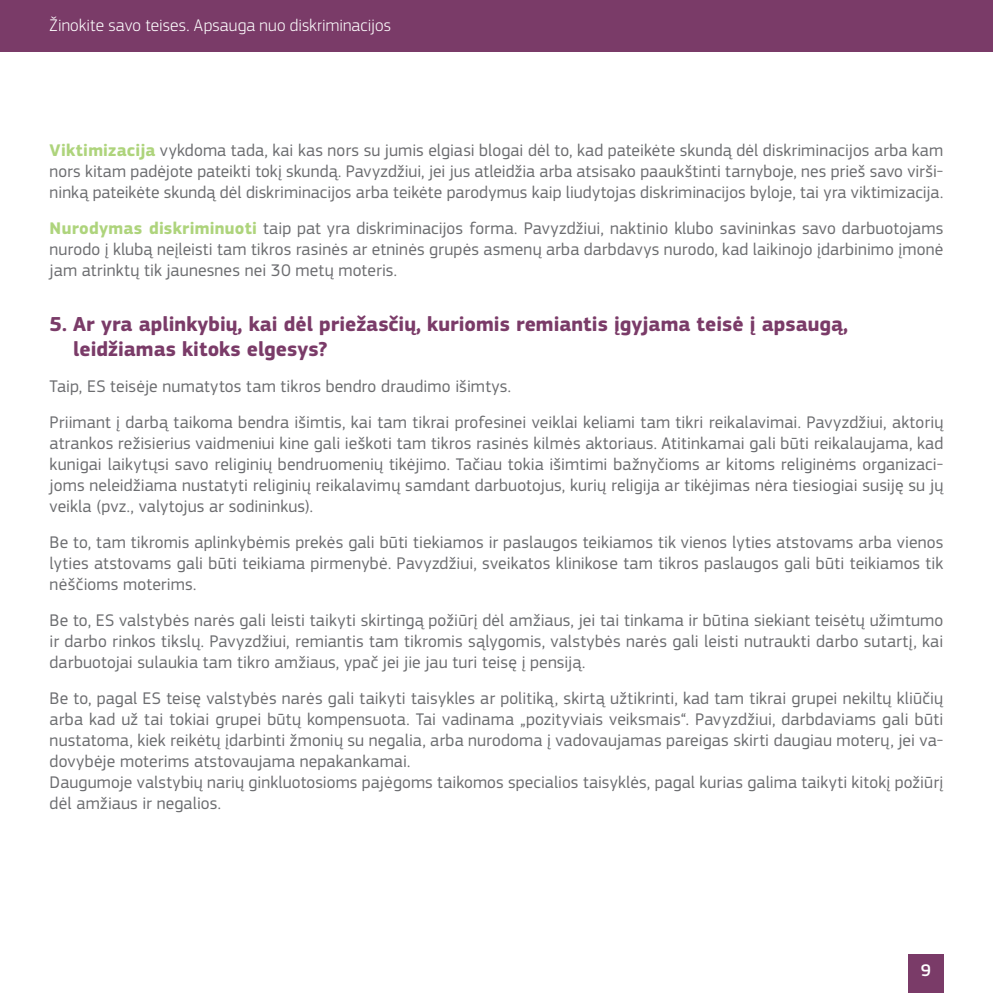
<style>
.page{position:relative;width:993px;height:993px;background:#fff}
.page>*{position:absolute;margin:0;border:0;box-sizing:border-box;transform-origin:0 0}
.body_intertitle{font:700 21px/25.2px "EC Square Sans Pro";color:#7a3b68}
.body_text{font:17.5px/21px "EC Square Sans Pro";letter-spacing:.01em;color:#6c6d70;text-align:justify}
.body_text_nospace{font:17.5px/21px "EC Square Sans Pro";letter-spacing:.01em;color:#6c6d70}
.t1{font:300 17.5px "EC Square Sans Pro";letter-spacing:.005em;color:#fff}
.t2{font:500 17.5px "EC Square Sans Pro";color:#fff}
.s1{font-weight:700;color:#aed47c}
</style>
<div class="page">
<div style="left:907px;top:953px;width:36px;height:39px;background:#7a3b68"></div>
<div style="left:0;top:0;width:992px;height:51px;background:#7a3b68"></div>
<p class="t1" style="left:50px;top:15px;width:343px">Žinokite savo teises. Apsauga nuo diskriminacijos</p>
<p class="body_text" style="left:50px;top:139px;width:894px"><span class="s1">Viktimizacija</span> vykdoma tada, kai kas nors su jumis elgiasi blogai dėl to, kad pateikėte skundą dėl diskriminacijos arba kam nors kitam padėjote pateikti tokį skundą. Pavyzdžiui, jei jus atleidžia arba atsisako paaukštinti tarnyboje, nes prieš savo virši&shy;ninką pateikėte skundą dėl diskriminacijos arba teikėte parodymus kaip liudytojas diskriminacijos byloje, tai yra viktimizacija.</p>
<p class="body_text" style="left:50px;top:217px;width:895px"><span class="s1">Nurodymas diskriminuoti</span> taip pat yra diskriminacijos forma. Pavyzdžiui, naktinio klubo savininkas savo darbuotojams nurodo į klubą neįleisti tam tikros rasinės ar etninės grupės asmenų arba darbdavys nurodo, kad laikinojo įdarbinimo įmonė jam atrinktų tik jaunesnes nei 30 metų moteris.</p>
<p class="body_intertitle" style="left:73px;top:312px;width:776px;text-indent:-24px">5. Ar yra aplinkybių, kai dėl priežasčių, kuriomis remiantis įgyjama teisė į apsaugą, leidžiamas kitoks elgesys?</p>
<p class="body_text" style="left:50px;top:375px;width:462px">Taip, ES teisėje numatytos tam tikros bendro draudimo išimtys.</p>
<p class="body_text" style="left:50px;top:411px;width:895px">Priimant į darbą taikoma bendra išimtis, kai tam tikrai profesinei veiklai keliami tam tikri reikalavimai. Pavyzdžiui, aktorių atrankos režisierius vaidmeniui kine gali ieškoti tam tikros rasinės kilmės aktoriaus. Atitinkamai gali būti reikalaujama, kad kunigai laikytųsi savo religinių bendruomenių tikėjimo. Tačiau tokia išimtimi bažnyčioms ar kitoms religinėms organizaci&shy;joms neleidžiama nustatyti religinių reikalavimų samdant darbuotojus, kurių religija ar tikėjimas nėra tiesiogiai susiję su jų veikla (pvz., valytojus ar sodininkus).</p>
<p class="body_text" style="left:50px;top:531px;width:894px">Be to, tam tikromis aplinkybėmis prekės gali būti tiekiamos ir paslaugos teikiamos tik vienos lyties atstovams arba vienos lyties atstovams gali būti teikiama pirmenybė. Pavyzdžiui, sveikatos klinikose tam tikros paslaugos gali būti teikiamos tik nėščioms moterims.</p>
<p class="body_text" style="left:50px;top:609px;width:894px">Be to, ES valstybės narės gali leisti taikyti skirtingą požiūrį dėl amžiaus, jei tai tinkama ir būtina siekiant teisėtų užimtumo ir darbo rinkos tikslų. Pavyzdžiui, remiantis tam tikromis sąlygomis, valstybės narės gali leisti nutraukti darbo sutartį, kai darbuotojai sulaukia tam tikro amžiaus, ypač jei jie jau turi teisę į pensiją.</p>
<p class="body_text" style="left:50px;top:687px;width:894px">Be to, pagal ES teisę valstybės narės gali taikyti taisykles ar politiką, skirtą užtikrinti, kad tam tikrai grupei nekiltų kliūčių arba kad už tai tokiai grupei būtų kompensuota. Tai vadinama „pozityviais veiksmais“. Pavyzdžiui, darbdaviams gali būti nustatoma, kiek reikėtų įdarbinti žmonių su negalia, arba nurodoma į vadovaujamas pareigas skirti daugiau moterų, jei va&shy;dovybėje moterims atstovaujama nepakankamai.</p>
<p class="body_text_nospace" style="left:50px;top:771px;width:894px">Daugumoje valstybių narių ginkluotosioms pajėgoms taikomos specialios taisyklės, pagal kurias galima taikyti kitokį požiūrį dėl amžiaus ir negalios.</p>
<p class="t2" style="left:920px;top:959px;width:12px">9</p>
</div>
